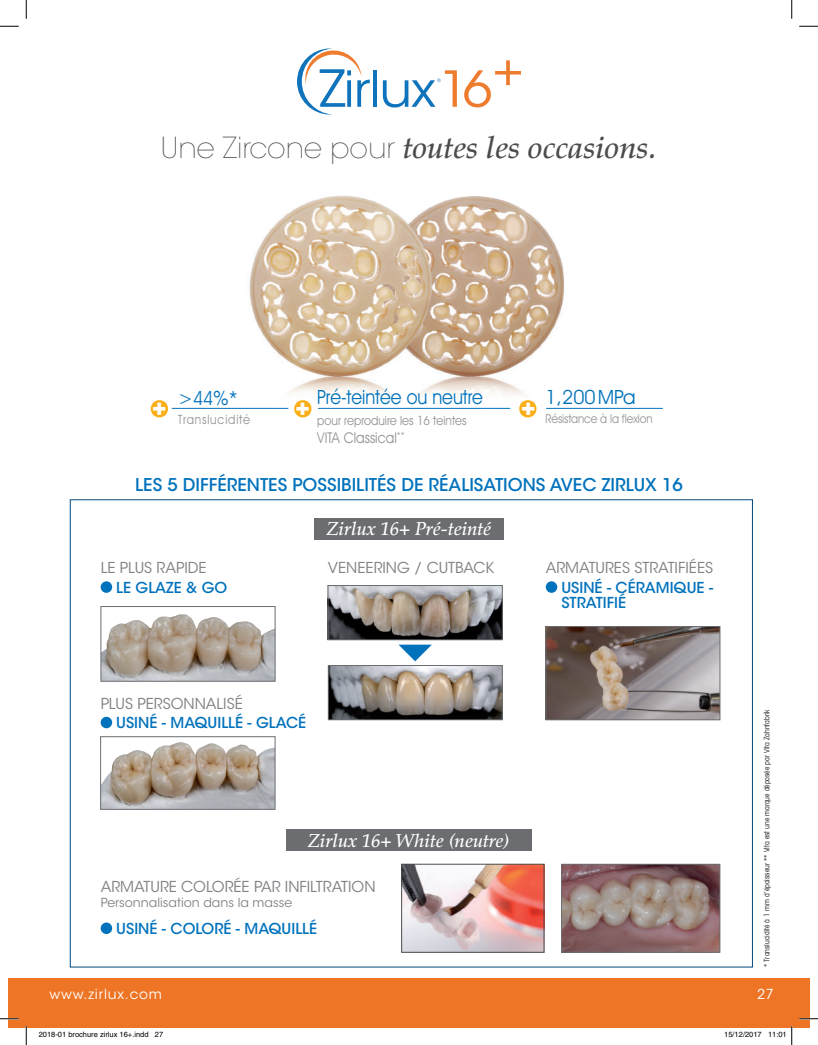
<style>
.page{position:relative;width:818px;height:1045px;background:#fff}
.page>*{position:absolute;margin:0;border:0;box-sizing:border-box;transform-origin:0 0}
.t1{font:italic 500 30.88px "Palatino LT Std";color:#4b4c4d}
.t2{font:900 22.88px "Arial";color:#fff}
.t3{font:19.75px "Avant Garde IT Cby BT";color:#0072bc;scale:.9 1}
.t4{font:19.75px "Avant Garde IT Cby BT";color:#0072bc}
.t5{font:italic 500 18.75px "Palatino LT Std";color:#fff}
.t6{font:500 17.5px "ITC Avant Garde Std";color:#0072bc}
.t7{font:15px "ITC Avant Garde Std";color:#808285}
.t8{font:500 15px/15px "ITC Avant Garde Std";color:#0072bc}
.t9{font:15px "Avant Garde IT Cby BT";color:#939598;scale:.9 1}
.t10{font:13.75px "ITC Avant Garde Std";letter-spacing:.06em;color:#fff}
.t11{font:12.88px "Avant Garde IT Cby BT";color:#939598;scale:.9 1}
.t12{font:12.88px "Avant Garde IT Cby BT";letter-spacing:.07em;color:#939598;scale:.9 1}
.t13{font:12.5px "ITC Avant Garde Std";color:#808285}
.t14{font:12.25px "Avant Garde IT Cby BT";letter-spacing:-.01em;color:#939598;scale:.9 1}
.t15{font:condensed 7.5px "Avant Garde";color:#231f20}
.t16{font:7.5px "Helvetica";color:#000}
.s1{font-family:"ITC Avant Garde Std";font-weight:200;font-style:normal;font-size:28.88px}
</style>
<div class="page">
<div style="left:9px;top:978px;width:800px;height:50px;background:#ee7525"></div>
<hr style="left:373px;top:70px;width:4px;height:37px;background:#1074bc">
<svg style="left:464px;top:60px;width:57px;height:47px"></svg>
<svg style="left:383px;top:70px;width:74px;height:38px"></svg>
<svg style="left:297px;top:48px;width:73px;height:67px"></svg>
<img style="left:233px;top:195px;width:337px;height:214px">
<hr style="left:318px;top:408px;width:192px;height:1px;background:#0072bc">
<hr style="left:546px;top:408px;width:117px;height:1px;background:#0072bc">
<hr style="left:172px;top:408px;width:116px;height:1px;background:#0072bc">
<svg style="left:150px;top:400px;width:18px;height:18px"></svg>
<svg style="left:293px;top:399px;width:19px;height:19px"></svg>
<svg style="left:518px;top:399px;width:19px;height:19px"></svg>
<img style="left:103px;top:614px;width:170px;height:65px">
<div style="left:101px;top:606px;width:174px;height:75px;border:1px solid #6c6d70"></div>
<div style="left:101px;top:581px;width:11px;height:12px;background:#0072bc;border-radius:50%"></div>
<div style="left:101px;top:717px;width:11px;height:11px;background:#0072bc;border-radius:50%"></div>
<div style="left:101px;top:922px;width:11px;height:12px;background:#0072bc;border-radius:50%"></div>
<img style="left:102px;top:742px;width:171px;height:65px">
<div style="left:100px;top:736px;width:175px;height:73px;border:1px solid #6c6d70"></div>
<img style="left:330px;top:587px;width:170px;height:51px">
<div style="left:328px;top:585px;width:174px;height:55px;border:1px solid #6c6d70"></div>
<img style="left:330px;top:667px;width:170px;height:51px">
<div style="left:328px;top:665px;width:174px;height:55px;border:1px solid #6c6d70"></div>
<div style="left:314px;top:518px;width:190px;height:21px;background:#6c6d70"></div>
<div style="left:286px;top:829px;width:245px;height:22px;background:#6c6d70"></div>
<div style="left:546px;top:581px;width:11px;height:12px;background:#0072bc;border-radius:50%"></div>
<svg style="left:398px;top:644px;width:34px;height:17px"></svg>
<img style="left:548px;top:628px;width:170px;height:90px">
<div style="left:546px;top:626px;width:174px;height:94px;border:1px solid #6c6d70"></div>
<img style="left:403px;top:866px;width:139px;height:84px">
<div style="left:401px;top:864px;width:143px;height:88px;border:1px solid #4b4c4d"></div>
<img style="left:563px;top:866px;width:155px;height:84px">
<div style="left:561px;top:864px;width:159px;height:88px;border:1px solid #6c6d70"></div>
<svg style="left:0;top:25px;width:19px;height:2px"></svg>
<svg style="left:799px;top:25px;width:19px;height:2px"></svg>
<svg style="left:0;top:1018px;width:19px;height:1px"></svg>
<svg style="left:799px;top:1018px;width:19px;height:1px"></svg>
<svg style="left:25px;top:0;width:2px;height:19px"></svg>
<svg style="left:25px;top:1026px;width:2px;height:19px"></svg>
<svg style="left:791px;top:0;width:1px;height:19px"></svg>
<svg style="left:791px;top:1026px;width:1px;height:19px"></svg>
<h1 class="t1" style="left:161px;top:130px;width:498px"><span class="s1">Une Zircone pour</span> toutes les occasions.</h1>
<h3 class="t3" style="left:317px;top:385px;width:186px">Pré-teintée ou neutre</h3>
<p class="t11" style="left:317px;top:413px;width:167px">pour reproduire les 16 teintes</p>
<p class="t9" style="left:317px;top:428px;width:98px">VITA Classical<sup>**</sup></p>
<h3 class="t3" style="left:178px;top:386px;width:67px">&gt;44%*</h3>
<p class="t12" style="left:152px;top:412px;width:111px"><sup>+</sup> Translucidité</p>
<h2 class="t2" style="left:295px;top:396px;width:17px">+</h2>
<h2 class="t2" style="left:521px;top:396px;width:17px">+</h2>
<h3 class="t4" style="left:545px;top:385px;width:92px">1,200 MPa</h3>
<p class="t14" style="left:545px;top:411px;width:121px">Résistance à la flexion</p>
<p class="t6" style="left:135px;top:474px;width:549px">LES 5 DIFFÉRENTES POSSIBILITÉS DE RÉALISATIONS AVEC ZIRLUX 16</p>
<p class="t7" style="left:101px;top:558px;width:107px">LE PLUS RAPIDE</p>
<p class="t8" style="left:116px;top:580px;width:113px">LE GLAZE &amp; GO</p>
<p class="t5" style="left:327px;top:518px;width:166px">Zirlux 16+ Pré-teinté</p>
<p class="t7" style="left:328px;top:558px;width:168px">VENEERING / CUTBACK</p>
<p class="t7" style="left:546px;top:558px;width:169px">ARMATURES STRATIFIÉES</p>
<p class="t8" style="left:561px;top:580px;width:153px">USINÉ - CÉRAMIQUE -<br>STRATIFIÉ</p>
<p class="t7" style="left:101px;top:694px;width:144px">PLUS PERSONNALISÉ</p>
<p class="t8" style="left:116px;top:715px;width:191px">USINÉ - MAQUILLÉ - GLACÉ</p>
<p class="t5" style="left:308px;top:829px;width:203px">Zirlux 16+ White (neutre)</p>
<p class="t7" style="left:101px;top:877px;width:276px">ARMATURE COLORÉE PAR INFILTRATION</p>
<p class="t13" style="left:101px;top:894px;width:193px">Personnalisation dans la masse</p>
<p class="t8" style="left:116px;top:921px;width:202px">USINÉ - COLORÉ - MAQUILLÉ</p>
<p class="t15" style="left:762px;top:967px;width:259px;rotate:-90deg">* Translucidité à 1 mm d’épaisseur ** Vita est une marque déposée par Vita Zahnfabrik</p>
<p class="t10" style="left:50px;top:985px;width:114px">www.zirlux.com</p>
<p class="t10" style="left:757px;top:985px;width:18px">27</p>
<p class="t16" style="left:39px;top:1030px;width:126px">2018-01 brochure zirlux 16+.indd 27</p>
<p class="t16" style="left:724px;top:1030px;width:64px">15/12/2017 11:01</p>
</div>
